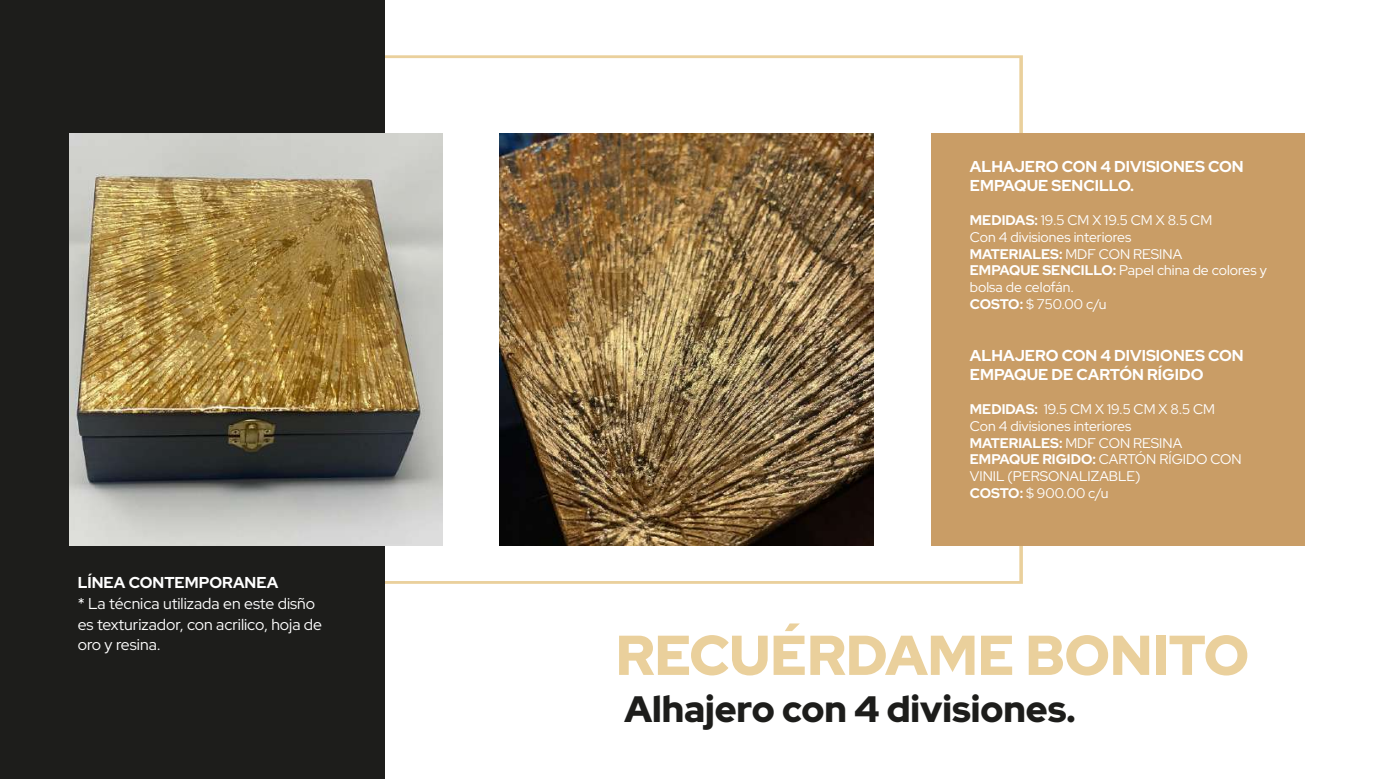
<style>
.page{position:relative;width:1386px;height:779px;background:#fff}
.page>*{position:absolute;margin:0;border:0;box-sizing:border-box;transform-origin:0 0}
.t1{font:900 56px "Red Hat Display";color:#ead09c}
.t2{font:900 36.75px "Red Hat Display";color:#1d1d1b}
.t3{font:700 15.75px/18.9px "Red Hat Display";color:#fff}
.t4{font:15.75px/20.8px "Red Hat Display";color:#fff}
.t5{font:14px/16.8px "Red Hat Display";color:#fff}
.s1{font-weight:700}
</style>
<div class="page">
<svg style="left:384px;top:55px;width:639px;height:529px"></svg>
<div style="left:0;top:0;width:384px;height:779px;background:#1d1d1b"></div>
<div style="left:931px;top:133px;width:374px;height:413px;background:#c99d66"></div>
<img style="left:69px;top:133px;width:374px;height:413px">
<img style="left:500px;top:133px;width:374px;height:413px">
<p class="t3" style="left:78px;top:572px;width:202px">LÍNEA CONTEMPORANEA</p>
<p class="t4" style="left:78px;top:592px;width:246px">* La técnica utilizada en este disño es texturizador, con acrilico, hoja de oro y resina.</p>
<p class="t3" style="left:970px;top:157px;width:275px">ALHAJERO CON 4 DIVISIONES CON<br>EMPAQUE SENCILLO.</p>
<p class="t5" style="left:970px;top:211px;width:298px"><span class="s1">MEDIDAS:</span> 19.5 CM X 19.5 CM X 8.5 CM<br>Con 4 divisiones interiores<br><span class="s1">MATERIALES:</span> MDF CON RESINA<br><span class="s1">EMPAQUE SENCILLO:</span> Papel china de colores y bolsa de celofán.<br><span class="s1">COSTO:</span> $ 750.00 c/u</p>
<p class="t3" style="left:970px;top:346px;width:275px">ALHAJERO CON 4 DIVISIONES CON<br>EMPAQUE DE CARTÓN RÍGIDO</p>
<p class="t5" style="left:970px;top:400px;width:273px"><span class="s1">MEDIDAS:</span> 19.5 CM X 19.5 CM X 8.5 CM<br>Con 4 divisiones interiores<br><span class="s1">MATERIALES:</span> MDF CON RESINA<br><span class="s1">EMPAQUE RIGIDO:</span> CARTÓN RÍGIDO CON<br>VINIL (PERSONALIZABLE)<br><span class="s1">COSTO:</span> $ 900.00 c/u</p>
<h1 class="t1" style="left:616px;top:618px;width:635px">RECUÉRDAME BONITO</h1>
<h2 class="t2" style="left:624px;top:685px;width:453px">Alhajero con 4 divisiones.</h2>
</div>
